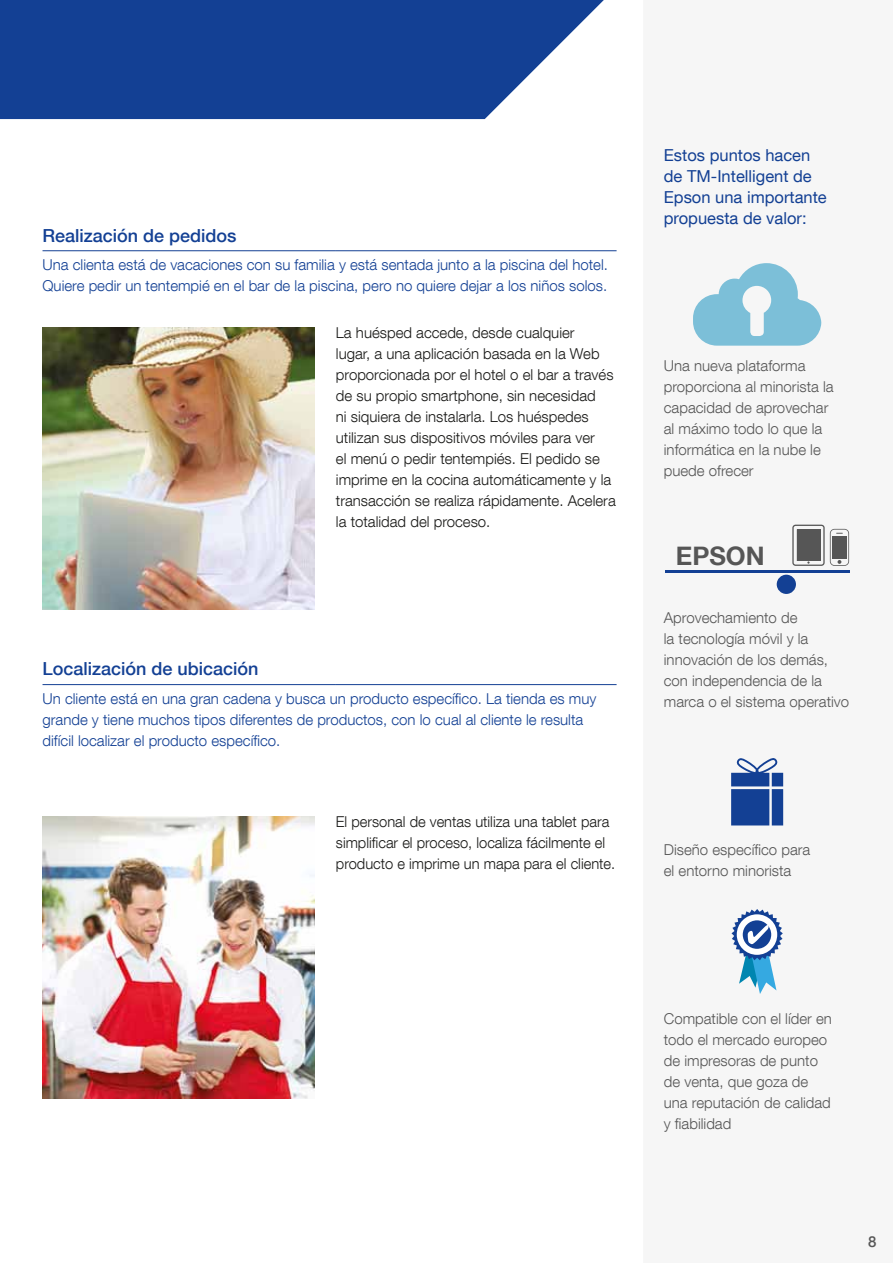
<style>
.page{position:relative;width:893px;height:1263px;background:#fff}
.page>*{position:absolute;margin:0;border:0;box-sizing:border-box;transform-origin:0 0}
.t1{font:700 25.5px "Helvetica Neue LT Com";color:#565656}
.t2{font:500 18px "Helvetica Neue LT Com";color:#134094}
.t3{font:16.5px/21px "Helvetica Neue LT Com";color:#134094}
.t4{font:300 15px/21px "Helvetica Neue LT Com";color:#1a1a18}
.t5{font:300 15px/21px "Helvetica Neue LT Com";color:#565656}
.t6{font:300 15px/21px "Helvetica Neue LT Com";color:#134094}
.t7{font:500 15px "Helvetica Neue LT Com";color:#565656}
</style>
<div class="page">
<svg style="left:0;top:0;width:604px;height:119px;background:#2a529e"></svg>
<svg style="left:693px;top:263px;width:128px;height:83px"></svg>
<svg style="left:792px;top:525px;width:57px;height:41px"></svg>
<hr style="left:665px;top:570px;width:184px;height:3px;background:#134094">
<div style="left:777px;top:575px;width:19px;height:19px;background:#134094;border-radius:50%"></div>
<svg style="left:731px;top:758px;width:52px;height:67px"></svg>
<svg style="left:731px;top:909px;width:52px;height:85px"></svg>
<hr style="left:43px;top:250px;width:293px;height:1px;background:#134094">
<hr style="left:336px;top:250px;width:281px;height:1px;background:#134094">
<hr style="left:43px;top:684px;width:293px;height:1px;background:#134094">
<hr style="left:336px;top:684px;width:281px;height:1px;background:#134094">
<img style="left:43px;top:327px;width:272px;height:283px">
<img style="left:43px;top:816px;width:272px;height:283px">
<p class="t2" style="left:43px;top:224px;width:196px">Realización de pedidos</p>
<p class="t6" style="left:43px;top:254px;width:567px">Una clienta está de vacaciones con su familia y está sentada junto a la piscina del hotel.<br>Quiere pedir un tentempié en el bar de la piscina, pero no quiere dejar a los niños solos.</p>
<p class="t4" style="left:336px;top:322px;width:281px">La huésped accede, desde cualquier<br>lugar, a una aplicación basada en la Web proporcionada por el hotel o el bar a través de su propio smartphone, sin necesidad<br>ni siquiera de instalarla. Los huéspedes utilizan sus dispositivos móviles para ver<br>el menú o pedir tentempiés. El pedido se imprime en la cocina automáticamente y la transacción se realiza rápidamente. Acelera la totalidad del proceso.</p>
<p class="t2" style="left:43px;top:658px;width:218px">Localización de ubicación</p>
<p class="t6" style="left:43px;top:688px;width:555px">Un cliente está en una gran cadena y busca un producto específico. La tienda es muy grande y tiene muchos tipos diferentes de productos, con lo cual al cliente le resulta difícil localizar el producto específico.</p>
<p class="t4" style="left:336px;top:811px;width:281px">El personal de ventas utiliza una tablet para simplificar el proceso, localiza fácilmente el producto e imprime un mapa para el cliente.</p>
<p class="t3" style="left:664px;top:144px;width:164px">Estos puntos hacen de TM-Intelligent de<br>Epson una importante propuesta de valor:</p>
<p class="t5" style="left:664px;top:355px;width:171px">Una nueva plataforma proporciona al minorista la capacidad de aprovechar al máximo todo lo que la informática en la nube le puede ofrecer</p>
<h1 class="t1" style="left:676px;top:540px;width:53px">EPSON</h1>
<p class="t5" style="left:664px;top:607px;width:187px">Aprovechamiento de<br>la tecnología móvil y la innovación de los demás, con independencia de la marca o el sistema operativo</p>
<p class="t5" style="left:664px;top:839px;width:148px">Diseño específico para el entorno minorista</p>
<p class="t5" style="left:664px;top:1007px;width:170px">Compatible con el líder en todo el mercado europeo de impresoras de punto de venta, que goza de una reputación de calidad y fiabilidad</p>
<p class="t7" style="left:868px;top:1233px;width:10px">8</p>
</div>
